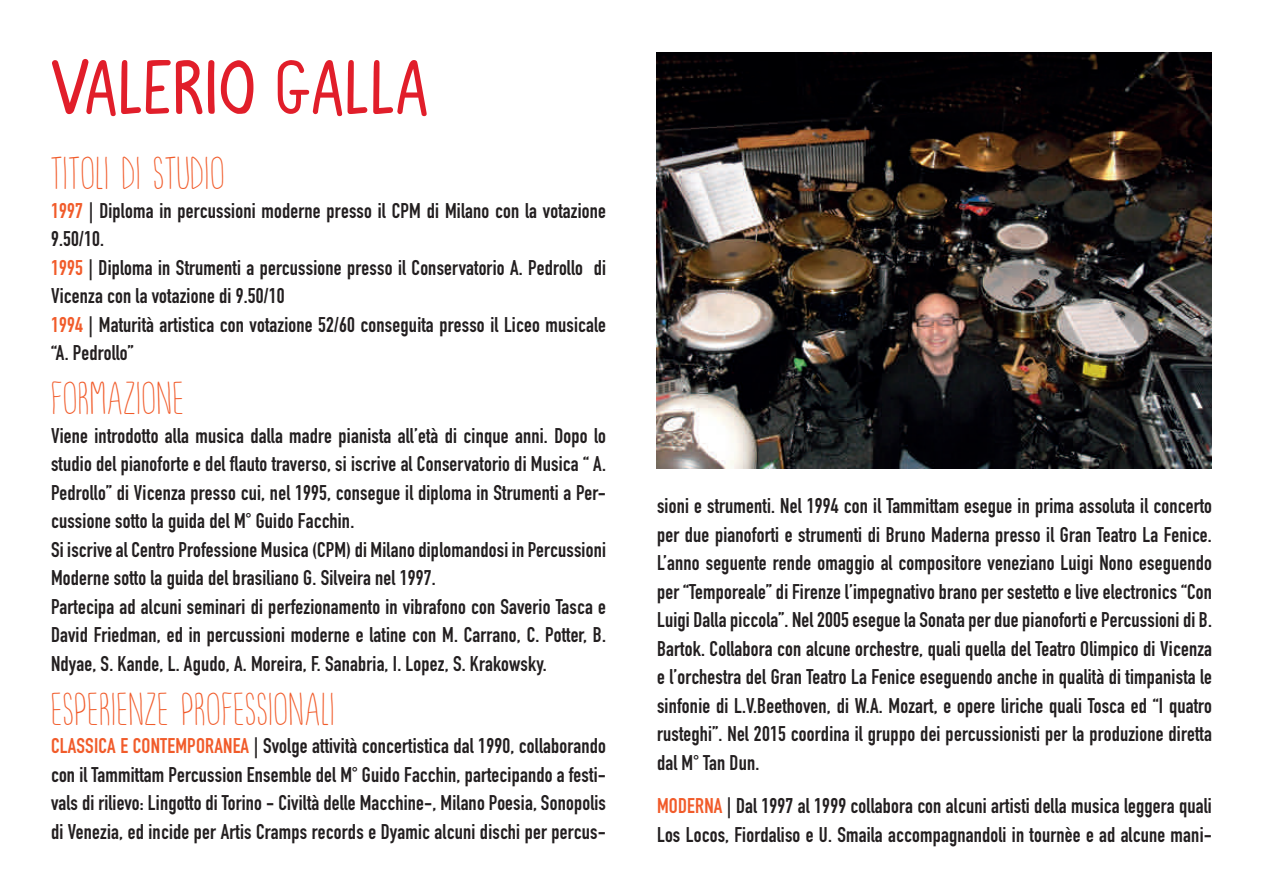
<style>
.page{position:relative;width:1263px;height:893px;background:#fff}
.page>*{position:absolute;margin:0;border:0;box-sizing:border-box;transform-origin:0 0}
.t1{font:75px "Labadessa";letter-spacing:.025em;color:#e11e2a}
.t2{font:45px "Labadessa";letter-spacing:.025em;color:#f15b2a}
.t3{font:21px/28.5px "DIN Engschrift Std";letter-spacing:.01em;color:#231f20}
.s1{color:#f15b2a}
</style>
<div class="page">
<img style="left:657px;top:52px;width:555px;height:416px">
<h1 class="t1" style="left:51px;top:51px;width:378px">VALERIO GALLA</h1>
<h2 class="t2" style="left:51px;top:151px;width:175px">TITOLI DI STUDIO</h2>
<p class="t3" style="left:51px;top:196px;width:556px"><span class="s1">1997</span> | Diploma in percussioni moderne presso il CPM di Milano con la votazione 9.50/10.<br><span class="s1">1995</span> | Diploma in Strumenti a percussione presso il Conservatorio A. Pedrollo di Vicenza con la votazione di 9.50/10<br><span class="s1">1994</span> | Maturità artistica con votazione 52/60 conseguita presso il Liceo musicale “A. Pedrollo”</p>
<h2 class="t2" style="left:51px;top:376px;width:134px">FORMAZIONE</h2>
<p class="t3" style="left:51px;top:421px;width:556px">Viene introdotto alla musica dalla madre pianista all’età di cinque anni. Dopo lo studio del pianoforte e del flauto traverso, si iscrive al Conservatorio di Musica “ A.<br>Pedrollo” di Vicenza presso cui, nel 1995, consegue il diploma in Strumenti a Per&shy;cussione sotto la guida del M° Guido Facchin.<br>Si iscrive al Centro Professione Musica (CPM) di Milano diplomandosi in Percussioni Moderne sotto la guida del brasiliano G. Silveira nel 1997.<br>Partecipa ad alcuni seminari di perfezionamento in vibrafono con Saverio Tasca e David Friedman, ed in percussioni moderne e latine con M. Carrano, C. Potter, B.<br>Ndyae, S. Kande, L. Agudo, A. Moreira, F. Sanabria, I. Lopez, S. Krakowsky.</p>
<h2 class="t2" style="left:51px;top:687px;width:285px">ESPERIENZE PROFESSIONALI</h2>
<p class="t3" style="left:51px;top:732px;width:556px;text-align:justify"><span class="s1">CLASSICA E CONTEMPORANEA</span> | Svolge attività concertistica dal 1990, collaborando con il Tammittam Percussion Ensemble del M° Guido Facchin, partecipando a festi&shy;vals di rilievo: Lingotto di Torino - Civiltà delle Macchine-, Milano Poesia, Sonopolis di Venezia, ed incide per Artis Cramps records e Dyamic alcuni dischi per percus-</p>
<p class="t3" style="left:657px;top:492px;width:556px;text-align:justify">sioni e strumenti. Nel 1994 con il Tammittam esegue in prima assoluta il concerto per due pianoforti e strumenti di Bruno Maderna presso il Gran Teatro La Fenice.<br>L’anno seguente rende omaggio al compositore veneziano Luigi Nono eseguendo per “Temporeale” di Firenze l’impegnativo brano per sestetto e live electronics “Con Luigi Dalla piccola”. Nel 2005 esegue la Sonata per due pianoforti e Percussioni di B.<br>Bartok. Collabora con alcune orchestre, quali quella del Teatro Olimpico di Vicenza e l’orchestra del Gran Teatro La Fenice eseguendo anche in qualità di timpanista le sinfonie di L.V.Beethoven, di W.A. Mozart, e opere liriche quali Tosca ed “I quatro rusteghi”. Nel 2015 coordina il gruppo dei percussionisti per la produzione diretta dal M° Tan Dun.</p>
<p class="t3" style="left:657px;top:792px;width:556px"><span class="s1">MODERNA</span> | Dal 1997 al 1999 collabora con alcuni artisti della musica leggera quali<br>Los Locos, Fiordaliso e U. Smaila accompagnandoli in tournèe e ad alcune mani-</p>
</div>
